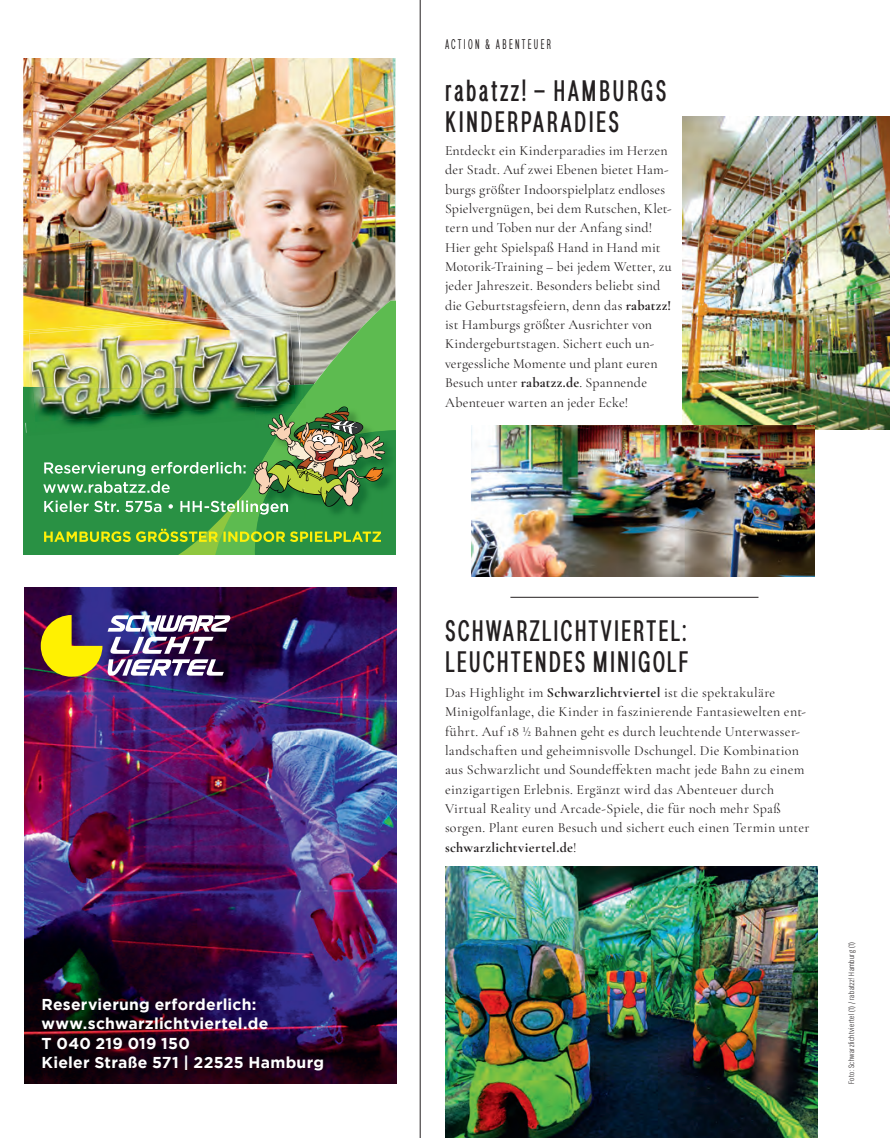
<style>
.page{position:relative;width:890px;height:1138px;background:#fff}
.page>*{position:absolute;margin:0;border:0;box-sizing:border-box;transform-origin:0 0}
.t1{font:500 33.25px/31.5px "LT Amber Compressed";letter-spacing:.08em;color:#231f20}
.t2{font:700 15.75px/19.2px "Gotham";letter-spacing:.015em;color:#fff}
.t3{font:15.75px "LT Amber Compressed";letter-spacing:.15em;color:#231f20}
.t4{font:14px/19.4px "Cormorant Garamond";letter-spacing:.015em;color:#231f20}
.t5{font:300 8.75px "LT Amber Condensed";letter-spacing:.06em;color:#231f20}
.s1{font-weight:700}
</style>
<div class="page">
<img style="left:24px;top:588px;width:372px;height:496px">
<img style="left:108px;top:615px;width:122px;height:61px">
<svg style="left:41px;top:615px;width:61px;height:62px;background:#af9b2e"></svg>
<img style="left:23px;top:58px;width:372px;height:63px">
<img style="left:23px;top:121px;width:372px;height:433px">
<img style="left:167px;top:301px;width:228px;height:62px">
<svg style="left:304px;top:363px;width:91px;height:22px;background:#6cb860"></svg>
<img style="left:23px;top:311px;width:274px;height:2px">
<img style="left:23px;top:313px;width:274px;height:21px">
<img style="left:303px;top:315px;width:1px;height:70px">
<img style="left:27px;top:433px;width:16px;height:3px">
<img style="left:302px;top:315px;width:1px;height:70px">
<img style="left:26px;top:423px;width:17px;height:10px">
<img style="left:23px;top:334px;width:6px;height:89px">
<img style="left:29px;top:388px;width:4px;height:34px">
<img style="left:290px;top:315px;width:12px;height:70px">
<img style="left:294px;top:330px;width:6px;height:55px">
<img style="left:81px;top:315px;width:209px;height:15px">
<img style="left:36px;top:428px;width:7px;height:2px">
<img style="left:87px;top:316px;width:204px;height:14px">
<img style="left:29px;top:330px;width:265px;height:58px">
<img style="left:33px;top:385px;width:10px;height:37px">
<img style="left:43px;top:385px;width:352px;height:169px">
<img style="left:682px;top:116px;width:208px;height:314px">
<img style="left:471px;top:426px;width:344px;height:150px">
<hr style="left:510px;top:597px;width:248px;height:1px;background:#231f20">
<img style="left:445px;top:867px;width:372px;height:271px">
<hr style="left:420px;top:0;width:1px;height:1138px;background:#231f20">
<p class="t2" style="left:42px;top:994px;width:284px">Reservierung erforderlich: www.schwarzlichtviertel.de<br>T 040 219 019 150<br>Kieler Straße 571 | 22525 Hamburg</p>
<p class="t3" style="left:445px;top:36px;width:107px">ACTION &amp; ABENTEUER</p>
<h1 class="t1" style="left:445px;top:75px;width:222px">rabatzz! – HAMBURGS<br>KINDERPARADIES</h1>
<p class="t4" style="left:445px;top:141px;width:228px">Entdeckt ein Kinderparadies im Herzen der Stadt. Auf zwei Ebenen bietet Ham&shy;burgs größter Indoorspielplatz endloses Spielvergnügen, bei dem Rutschen, Klet&shy;tern und Toben nur der Anfang sind!<br>Hier geht Spielspaß Hand in Hand mit Motorik-Training – bei jedem Wetter, zu jeder Jahreszeit. Besonders beliebt sind die Geburtstagsfeiern, denn das <span class="s1">rabatzz! </span>ist Hamburgs größter Ausrichter von Kindergeburtstagen. Sichert euch un&shy;vergessliche Momente und plant euren Besuch unter <span class="s1">rabatzz.de</span>. Spannende Abenteuer warten an jeder Ecke!</p>
<h1 class="t1" style="left:445px;top:616px;width:244px">SCHWARZLICHTVIERTEL:<br>LEUCHTENDES MINIGOLF</h1>
<p class="t4" style="left:445px;top:682px;width:366px">Das Highlight im <span class="s1">Schwarzlichtviertel</span> ist die spektakuläre Minigolfanlage, die Kinder in faszinierende Fantasiewelten ent&shy;führt. Auf 18 ½ Bahnen geht es durch leuchtende Unterwasser&shy;landschaften und geheimnisvolle Dschungel. Die Kombination aus Schwarzlicht und Soundeffekten macht jede Bahn zu einem einzigartigen Erlebnis. Ergänzt wird das Abenteuer durch Virtual Reality und Arcade-Spiele, die für noch mehr Spaß sorgen. Plant euren Besuch und sichert euch einen Termin unter <span class="s1">schwarzlichtviertel.de</span>!</p>
<p class="t5" style="left:847px;top:1084px;width:143px;rotate:-90deg">Foto: Schwarzlichtviertel (1) / rabatzz! Hamburg (1)</p>
</div>
